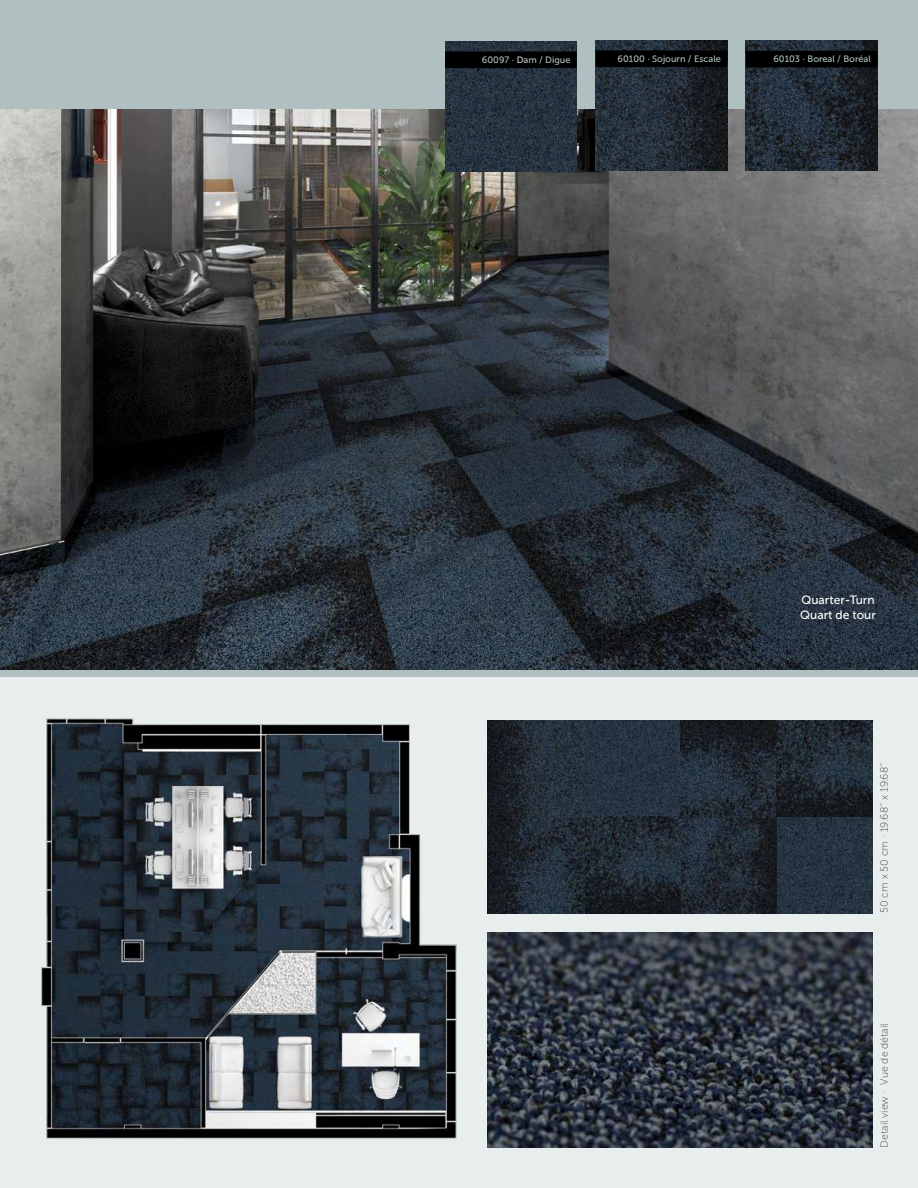
<style>
.page{position:relative;width:918px;height:1188px;background:#fff}
.page>*{position:absolute;margin:0;border:0;box-sizing:border-box;transform-origin:0 0}
.t1{font:12px/14.4px "Museo Sans 500";color:#fff}
.t2{font:10.5px "Museo Sans 100";color:#434343}
.t3{font:9.15px "Museo Sans 500";color:#acc3c1}
.s1{color:#ddd7d1}
</style>
<div class="page">
<div style="left:0;top:36px;width:918px;height:1152px;background:#e8eeee"></div>
<img style="left:0;top:0;width:918px;height:670px">
<img style="left:487px;top:818px;width:385px;height:95px">
<img style="left:41px;top:718px;width:416px;height:421px">
<img style="left:487px;top:721px;width:385px;height:97px">
<img style="left:487px;top:932px;width:385px;height:216px">
<div style="left:1px;top:0;width:917px;height:108px;background:#b0bfbf"></div>
<img style="left:746px;top:40px;width:131px;height:130px">
<div style="left:747px;top:51px;width:130px;height:16px;background:#000"></div>
<img style="left:596px;top:40px;width:131px;height:130px">
<div style="left:596px;top:51px;width:131px;height:16px;background:#000"></div>
<div style="left:596px;top:50px;width:131px;height:17px;border:1px solid #000"></div>
<img style="left:445px;top:42px;width:132px;height:130px">
<div style="left:446px;top:52px;width:130px;height:16px;background:#000"></div>
<div style="left:445px;top:51px;width:132px;height:17px;border:1px solid #000"></div>
<p class="t3" style="left:482px;top:55px;width:90px">60097 <span class="s1">· D</span>am / Digue</p>
<p class="t3" style="left:618px;top:54px;width:105px">60100 <span class="s1">·</span> Sojourn / Escale</p>
<p class="t3" style="left:773px;top:54px;width:99px">60103 <span class="s1">·</span> Boreal / Boréal</p>
<h1 class="t1" style="left:800px;top:593px;width:77px">Quarter-Turn<br>Quart de tour</h1>
<p class="t2" style="left:879px;top:913px;width:152px;rotate:-90deg">50 cm x 50 cm · 19.68’’ x 19.68’’</p>
<p class="t2" style="left:879px;top:1148px;width:126px;rotate:-90deg">Detail view · Vue de détail</p>
</div>
